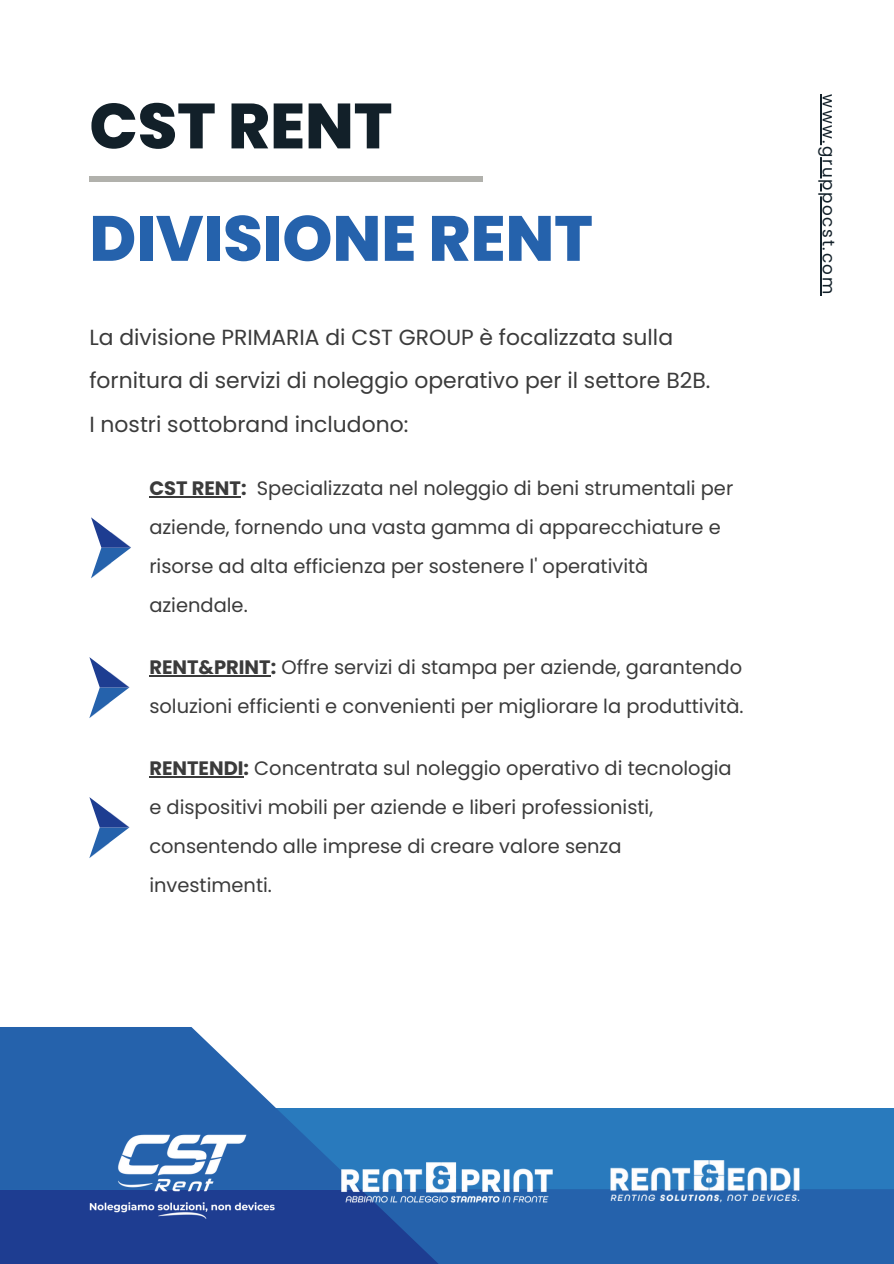
<style>
.page{position:relative;width:894px;height:1264px;background:#fff}
.page>*{position:absolute;margin:0;border:0;box-sizing:border-box;transform-origin:0 0}
.t1{font:800 63.75px "Poppins";color:#2562ac}
.t2{font:800 63.75px "Poppins";color:#122029}
.t3{font:21.9px/43.7px "Poppins";color:#3b3b3b}
.t4{font:19.35px/38.8px "Poppins";color:#3b3b3b}
.t5{font:16.8px "Poppins";letter-spacing:.1em;color:#122029}
.s1{font-weight:700}
</style>
<div class="page">
<div style="left:89px;top:176px;width:393px;height:6px;background:#b1b1ac"></div>
<div style="left:0;top:1108px;width:893px;height:81px;background:#297abd"></div>
<div style="left:0;top:1189px;width:361px;height:74px;background:#1e3d91"></div>
<svg style="left:0;top:1027px;width:339px;height:162px;fill:#2562ac"></svg>
<svg style="left:361px;top:1189px;width:532px;height:74px;background:#245fa9"></svg>
<svg style="left:91px;top:517px;width:40px;height:61px"></svg>
<svg style="left:89px;top:657px;width:40px;height:61px"></svg>
<svg style="left:89px;top:797px;width:40px;height:60px"></svg>
<img style="left:603px;top:1160px;width:200px;height:47px">
<img style="left:89px;top:1129px;width:185px;height:89px">
<img style="left:339px;top:1162px;width:215px;height:41px">
<hr style="left:820px;top:94px;width:1px;height:202px;background:#122029">
<hr style="left:149px;top:496px;width:92px;height:2px;background:#3b3b3b">
<hr style="left:149px;top:675px;width:122px;height:1px;background:#3b3b3b">
<hr style="left:149px;top:776px;width:94px;height:1px;background:#3b3b3b">
<h1 class="t2" style="left:89px;top:81px;width:304px">CST RENT</h1>
<p class="t5" style="left:840px;top:94px;width:201px;rotate:90deg">www.gruppocst.com</p>
<h1 class="t1" style="left:89px;top:194px;width:504px">DIVISIONE RENT</h1>
<p class="t3" style="left:89px;top:315px;width:622px">La divisione PRIMARIA di CST GROUP è focalizzata sulla fornitura di servizi di noleggio operativo per il settore B2B.<br>I nostri sottobrand includono:</p>
<p class="t4" style="left:149px;top:469px;width:585px"><span class="s1">CST RENT:</span> Specializzata nel noleggio di beni strumentali per aziende, fornendo una vasta gamma di apparecchiature e risorse ad alta efficienza per sostenere l' operatività aziendale.</p>
<p class="t4" style="left:149px;top:647px;width:595px"><span class="s1">RENT&amp;PRINT:</span> Offre servizi di stampa per aziende, garantendo soluzioni efficienti e convenienti per migliorare la produttività.</p>
<p class="t4" style="left:149px;top:749px;width:583px"><span class="s1">RENTENDI:</span> Concentrata sul noleggio operativo di tecnologia e dispositivi mobili per aziende e liberi professionisti, consentendo alle imprese di creare valore senza investimenti.</p>
</div>
